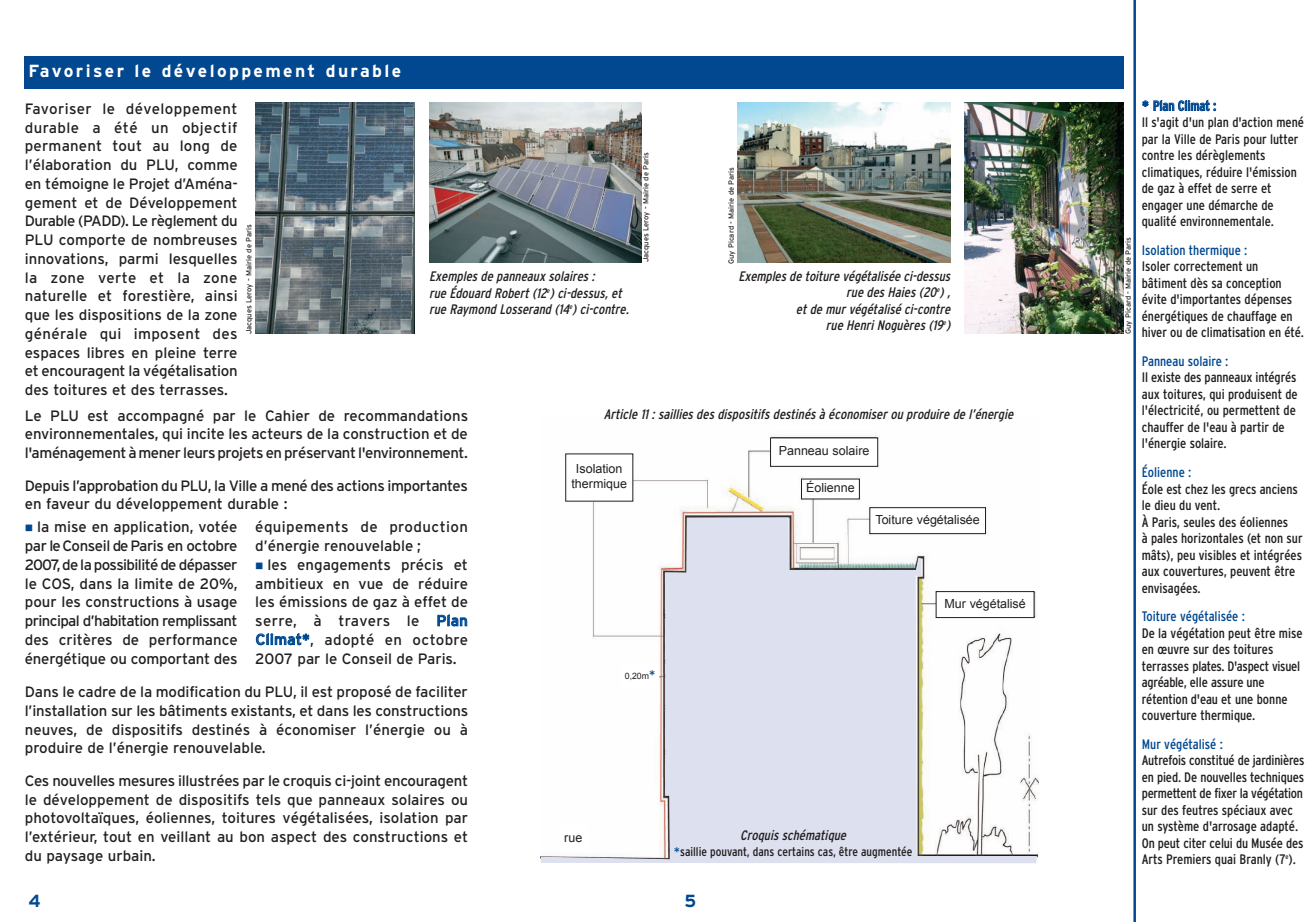
<style>
.page{position:relative;width:1312px;height:922px;background:#fff}
.page>*{position:absolute;margin:0;border:0;box-sizing:border-box;transform-origin:0 0}
.t1{font:700 17.5px "Interstate";letter-spacing:.135em;color:#fff}
.t2{font:700 17.5px "Interstate";color:#014890}
.t3{font:15px/18.8px "Interstate";letter-spacing:-.005em;color:#231f20;text-align:justify}
.t4{font:15px/18.8px "Interstate";letter-spacing:-.025em;color:#231f20}
.t5{font:15px/18.8px "Interstate";letter-spacing:.02em;color:#231f20}
.t6{font:condensed 13.75px/16.5px "Interstate";color:#231f20}
.t7{font:italic condensed 13.75px/16.5px "Interstate";color:#231f20}
.t8{font:condensed 13.75px "Interstate";color:#014890}
.t9{font:12.5px/15px "Arial";color:#231f20;text-align:center}
.t10{font:condensed 12.5px "Interstate";color:#231f20}
.t11{font:8.75px "Arial";color:#231f20}
.t12{font:7.5px "Interstate";color:#231f20}
.s1{color:#014890}
.s2{font-family:"Interstate";font-size:12.5px;color:#014890}
.s3{font-stretch:normal;color:#014890}
</style>
<div class="page">
<hr style="left:1133px;top:0;width:2px;height:921px;background:#014890">
<img style="left:565px;top:434px;width:473px;height:426px">
<div style="left:25px;top:57px;width:1098px;height:32px;background:#014890"></div>
<img style="left:737px;top:103px;width:213px;height:159px">
<svg style="left:540px;top:517px;width:496px;height:346px;fill:#dde1ef"></svg>
<img style="left:964px;top:103px;width:159px;height:230px">
<img style="left:255px;top:103px;width:160px;height:230px">
<img style="left:429px;top:103px;width:212px;height:159px">
<div style="left:770px;top:438px;width:107px;height:28px;background:#fff"></div>
<div style="left:770px;top:437px;width:107px;height:29px;border:1px solid #231f20"></div>
<div style="left:869px;top:507px;width:116px;height:26px;background:#fff"></div>
<div style="left:869px;top:507px;width:116px;height:27px;border:1px solid #231f20"></div>
<div style="left:935px;top:591px;width:98px;height:26px;background:#fff"></div>
<div style="left:935px;top:591px;width:99px;height:26px;border:1px solid #231f20"></div>
<div style="left:801px;top:479px;width:58px;height:20px;background:#fff"></div>
<div style="left:565px;top:454px;width:67px;height:47px;background:#fff"></div>
<div style="left:622px;top:663px;width:36px;height:25px;background:#fff"></div>
<div style="left:559px;top:825px;width:28px;height:25px;background:#fff"></div>
<p class="t1" style="left:28px;top:61px;width:374px">Favoriser le développement durable</p>
<p class="t3" style="left:25px;top:99px;width:214px">Favoriser le développement durable a été un objectif permanent tout au long de l’élaboration du PLU, comme en témoigne le Projet d’Aména&shy;gement et de Développement Durable (PADD). Le règlement du PLU comporte de nombreuses innovations, parmi lesquelles la zone verte et la zone naturelle et forestière, ainsi que les dispositions de la zone générale qui imposent des espaces libres en pleine terre et encouragent la végétalisation des toitures et des terrasses.</p>
<p class="t3" style="left:25px;top:406px;width:445px">Le PLU est accompagné par le Cahier de recommandations environnementales, qui incite les acteurs de la construction et de l'aménagement à mener leurs projets en préservant l'environnement.</p>
<p class="t4" style="left:25px;top:476px;width:444px">Depuis l’approbation du PLU, la Ville a mené des actions importantes en faveur du développement durable :</p>
<p class="t12" style="left:641px;top:262px;width:111px;rotate:-90deg">Jacques Leroy - Mairie de Paris</p>
<p class="t12" style="left:726px;top:264px;width:98px;rotate:-90deg">Guy Picard - Mairie de Paris</p>
<p class="t12" style="left:244px;top:334px;width:111px;rotate:-90deg">Jacques Leroy - Mairie de Paris</p>
<p class="t7" style="left:738px;top:267px;width:215px;text-align:right">Exemples de toiture vég étalisée ci-dessus rue des Haies (20<sup>e</sup>) ,<br>et de mur végétalisé ci-contre<br>rue Henri Nog uères (19<sup>e</sup>)</p>
<p class="t7" style="left:429px;top:268px;width:203px">Exemples de panneaux solaires :<br>rue Édouard Robert (12<sup>e</sup>) ci-dessus, et rue Raymond Losserand (14<sup>e</sup>) ci-contre.</p>
<p class="t7" style="left:603px;top:405px;width:413px">Article 11 : saillies des dispositifs destinés à économiser ou produire de l’énerg ie</p>
<p class="t9" style="left:778px;top:443px;width:92px">Panneau solaire</p>
<p class="t9" style="left:571px;top:461px;width:57px">Isolation thermique</p>
<p class="t9" style="left:806px;top:480px;width:50px">Éolienne</p>
<p class="t3" style="left:25px;top:517px;width:214px"><span class="s1">■</span> la mise en application, votée par le Conseil de Paris en octobre 2007, de la possibilité de dépasser le COS, dans la limite de 20%, pour les constructions à usage principal d’habitation remplissant des critères de performance énergétique ou comportant des</p>
<p class="t5" style="left:255px;top:517px;width:214px">équipements de production d’énergie renouvelable ;</p>
<p class="t3" style="left:255px;top:555px;width:214px"><span class="s1">■</span> les engagements précis et ambitieux en vue de réduire les émissions de gaz à effet de serre, à travers le <span class="s1">Plan Climat*</span>, adopté en octobre 2007 par le Conseil de Paris.</p>
<p class="t3" style="left:25px;top:682px;width:445px">Dans le cadre de la modification du PLU, il est proposé de faciliter l’installation sur les bâtiments existants, et dans les constructions neuves, de dispositifs destinés à économiser l’énergie ou à produire de l’énergie renouvelable.</p>
<p class="t3" style="left:25px;top:771px;width:445px">Ces nouvelles mesures illustrées par le croquis ci-joint encouragent le développement de dispositifs tels que panneaux solaires ou photovoltaïques, éoliennes, toitures végétalisées, isolation par l’extérieur, tout en veillant au bon aspect des constructions et du paysage urbain.</p>
<p class="t9" style="left:875px;top:512px;width:106px">Toiture végétalisée</p>
<p class="t11" style="left:624px;top:671px;width:32px">0,20m<span class="s2">*</span></p>
<p class="t9" style="left:944px;top:595px;width:83px">Mur végétalisé</p>
<p class="t9" style="left:564px;top:829px;width:20px">rue</p>
<p class="t7" style="left:740px;top:827px;width:109px">Croq uis schématiq ue</p>
<p class="t10" style="left:673px;top:844px;width:240px"><span class="s3">*</span>saillie pouvant, dans certains cas, être augmentée</p>
<p class="t2" style="left:28px;top:890px;width:14px">4</p>
<p class="t2" style="left:684px;top:890px;width:13px">5</p>
<p class="t12" style="left:1123px;top:334px;width:98px;rotate:-90deg">Guy Picard - Mairie de Paris</p>
<p class="t6" style="left:1141px;top:97px;width:164px"><span class="s3">*</span> <span class="s1">Plan Climat :<br></span>Il s'agit d'un plan d'action mené par la Ville de Paris pour lutter contre les dérèglements climatiques, réduire l'émission de gaz à effet de serre et engager une démarche de qualité environnementale.</p>
<p class="t8" style="left:1141px;top:242px;width:107px">Isolation thermique :</p>
<p class="t6" style="left:1141px;top:258px;width:164px">Isoler correctement un bâtiment dès sa conception évite d'importantes dépenses énergétiques de chauffage en hiver ou de climatisation en été.</p>
<p class="t8" style="left:1141px;top:353px;width:88px">Panneau solaire :</p>
<p class="t6" style="left:1141px;top:369px;width:157px">Il existe des panneaux intégrés aux toitures, qui produisent de l'électricité, ou permettent de chauffer de l'eau à partir de l'énergie solaire.</p>
<p class="t8" style="left:1141px;top:464px;width:51px">Éolienne :</p>
<p class="t6" style="left:1141px;top:480px;width:162px">Éole est chez les grecs anciens le dieu du vent.<br>À Paris, seules des éoliennes<br>à pales horizontales (et non sur mâts), peu visibles et intégrées aux couvertures, peuvent être envisagées.</p>
<p class="t8" style="left:1141px;top:608px;width:105px">Toiture végétalisée :</p>
<p class="t6" style="left:1141px;top:624px;width:162px">De la végétation peut être mise en œuvre sur des toitures terrasses plates. D'aspect visuel agréable, elle assure une rétention d'eau et une bonne couverture thermique.</p>
<p class="t8" style="left:1141px;top:735px;width:83px">Mur végétalisé :</p>
<p class="t6" style="left:1141px;top:752px;width:164px">Autrefois constitué de jardinières en pied. De nouvelles techniques permettent de fixer la végétation sur des feutres spéciaux avec un système d'arrosage adapté.<br>On peut citer celui du Musée des<br>Arts Premiers quai Branly (7<sup>e</sup>).</p>
</div>
